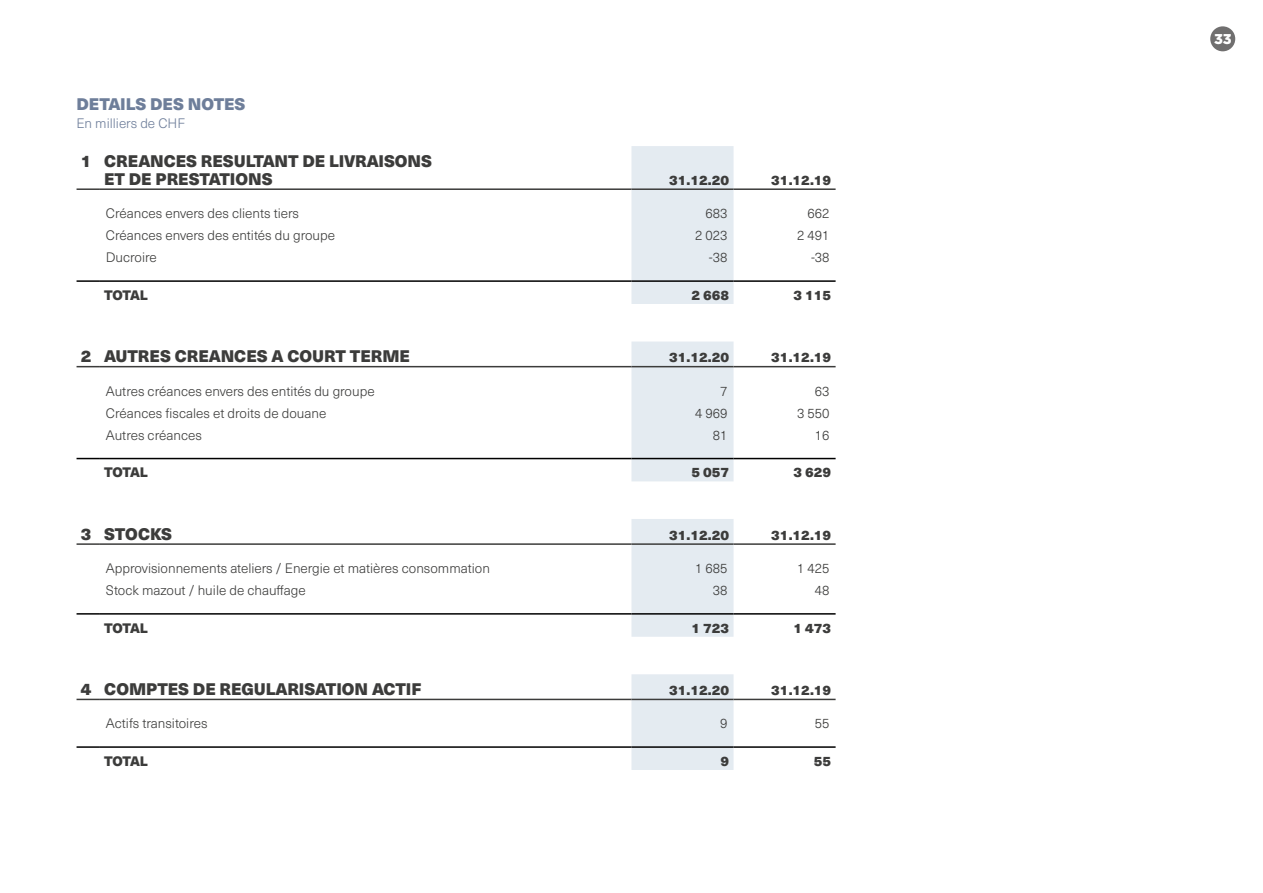
<style>
.page{position:relative;width:1263px;height:893px;background:#fff}
.page>*{position:absolute;margin:0;border:0;box-sizing:border-box;transform-origin:0 0}
.t1{font:900 16.5px/18px "Neue Haas Unica";color:#3c3c3b}
.t2{font:900 16.5px "Neue Haas Unica";color:#6e7e9a}
.t3{font:900 14.25px "Gotham";color:#fff}
.t4{font:300 13.5px "Neue Haas Unica";color:#3c3c3b}
.t5{font:900 13.5px "Neue Haas Unica";color:#3c3c3b}
.t6{font:300 13.5px "Neue Haas Unica";color:#6e7e9a}
</style>
<div class="page">
<div style="left:631px;top:146px;width:102px;height:158px;background:#e4ebf1"></div>
<hr style="left:100px;top:188px;width:531px;height:2px;background:#3c3c3b">
<hr style="left:631px;top:188px;width:102px;height:2px;background:#3c3c3b">
<hr style="left:733px;top:188px;width:103px;height:2px;background:#3c3c3b">
<hr style="left:77px;top:188px;width:23px;height:2px;background:#3c3c3b">
<hr style="left:77px;top:280px;width:23px;height:2px;background:#000">
<hr style="left:100px;top:280px;width:531px;height:2px;background:#000">
<hr style="left:631px;top:280px;width:102px;height:2px;background:#000">
<hr style="left:733px;top:280px;width:103px;height:2px;background:#000">
<div style="left:631px;top:341px;width:102px;height:140px;background:#e4ebf1"></div>
<hr style="left:100px;top:366px;width:531px;height:1px;background:#3c3c3b">
<hr style="left:631px;top:366px;width:102px;height:1px;background:#3c3c3b">
<hr style="left:733px;top:366px;width:103px;height:1px;background:#3c3c3b">
<svg style="left:77px;top:366px;width:23px;height:1px"></svg>
<svg style="left:77px;top:458px;width:23px;height:1px"></svg>
<hr style="left:100px;top:458px;width:531px;height:1px;background:#000">
<hr style="left:631px;top:458px;width:102px;height:1px;background:#000">
<hr style="left:733px;top:458px;width:103px;height:1px;background:#000">
<div style="left:631px;top:519px;width:102px;height:118px;background:#e4ebf1"></div>
<hr style="left:100px;top:543px;width:531px;height:2px;background:#3c3c3b">
<hr style="left:631px;top:543px;width:102px;height:2px;background:#3c3c3b">
<hr style="left:733px;top:543px;width:103px;height:2px;background:#3c3c3b">
<hr style="left:77px;top:543px;width:23px;height:2px;background:#3c3c3b">
<hr style="left:77px;top:613px;width:23px;height:2px;background:#000">
<hr style="left:100px;top:613px;width:531px;height:2px;background:#000">
<hr style="left:631px;top:613px;width:102px;height:2px;background:#000">
<hr style="left:733px;top:613px;width:103px;height:2px;background:#000">
<div style="left:631px;top:674px;width:102px;height:96px;background:#e4ebf1"></div>
<hr style="left:100px;top:699px;width:531px;height:1px;background:#3c3c3b">
<hr style="left:631px;top:699px;width:102px;height:1px;background:#3c3c3b">
<hr style="left:733px;top:699px;width:103px;height:1px;background:#3c3c3b">
<svg style="left:77px;top:699px;width:23px;height:1px"></svg>
<hr style="left:77px;top:746px;width:23px;height:2px;background:#000">
<hr style="left:100px;top:746px;width:531px;height:2px;background:#000">
<hr style="left:631px;top:746px;width:102px;height:2px;background:#000">
<hr style="left:733px;top:746px;width:103px;height:2px;background:#000">
<div style="left:1210px;top:26px;width:25px;height:25px;background:#706f6f;border-radius:50%"></div>
<p class="t2" style="left:77px;top:91px;width:170px">DETAILS DES NOTES</p>
<p class="t6" style="left:77px;top:114px;width:110px">En milliers de CHF</p>
<p class="t1" style="left:104px;top:151px;width:329px;text-indent:-23px">1 CREANCES RESULTANT DE LIVRAISONS<br>ET DE PRESTATIONS</p>
<p class="t5" style="left:669px;top:169px;width:62px">31.12.20</p>
<p class="t5" style="left:771px;top:169px;width:62px">31.12.19</p>
<p class="t4" style="left:106px;top:203px;width:195px">Créances envers des clients tiers</p>
<p class="t4" style="left:705px;top:203px;width:24px">683</p>
<p class="t4" style="left:807px;top:203px;width:24px">662</p>
<p class="t4" style="left:106px;top:226px;width:231px">Créances envers des entités du groupe</p>
<p class="t4" style="left:695px;top:226px;width:34px">2 023</p>
<p class="t4" style="left:797px;top:226px;width:34px">2 491</p>
<p class="t4" style="left:106px;top:248px;width:52px">Ducroire</p>
<p class="t4" style="left:709px;top:248px;width:20px">-38</p>
<p class="t4" style="left:811px;top:248px;width:20px">-38</p>
<p class="t5" style="left:104px;top:284px;width:45px">TOTAL</p>
<p class="t5" style="left:691px;top:284px;width:39px">2 668</p>
<p class="t5" style="left:793px;top:284px;width:39px">3 115</p>
<p class="t1" style="left:81px;top:346px;width:331px">2 AUTRES CREANCES A COURT TERME</p>
<p class="t5" style="left:669px;top:347px;width:62px">31.12.20</p>
<p class="t5" style="left:771px;top:347px;width:62px">31.12.19</p>
<p class="t4" style="left:106px;top:381px;width:270px">Autres créances envers des entités du groupe</p>
<p class="t4" style="left:720px;top:381px;width:9px">7</p>
<p class="t4" style="left:815px;top:381px;width:16px">63</p>
<p class="t4" style="left:106px;top:403px;width:222px">Créances fiscales et droits de douane</p>
<p class="t4" style="left:695px;top:403px;width:34px">4 969</p>
<p class="t4" style="left:797px;top:403px;width:34px">3 550</p>
<p class="t4" style="left:106px;top:425px;width:98px">Autres créances</p>
<p class="t4" style="left:713px;top:425px;width:16px">81</p>
<p class="t4" style="left:815px;top:425px;width:16px">16</p>
<p class="t5" style="left:104px;top:462px;width:45px">TOTAL</p>
<p class="t5" style="left:691px;top:462px;width:39px">5 057</p>
<p class="t5" style="left:793px;top:462px;width:39px">3 629</p>
<p class="t1" style="left:81px;top:524px;width:93px">3 STOCKS</p>
<p class="t5" style="left:669px;top:524px;width:62px">31.12.20</p>
<p class="t5" style="left:771px;top:524px;width:62px">31.12.19</p>
<p class="t4" style="left:106px;top:558px;width:385px">Approvisionnements ateliers / Energie et matières consommation</p>
<p class="t4" style="left:695px;top:558px;width:34px">1 685</p>
<p class="t4" style="left:797px;top:558px;width:34px">1 425</p>
<p class="t4" style="left:106px;top:580px;width:201px">Stock mazout / huile de chauffage</p>
<p class="t4" style="left:713px;top:580px;width:16px">38</p>
<p class="t4" style="left:815px;top:580px;width:16px">48</p>
<p class="t5" style="left:104px;top:617px;width:45px">TOTAL</p>
<p class="t5" style="left:691px;top:617px;width:39px">1 723</p>
<p class="t5" style="left:793px;top:617px;width:39px">1 473</p>
<p class="t1" style="left:81px;top:679px;width:342px">4 COMPTES DE REGULARISATION ACTIF</p>
<p class="t5" style="left:669px;top:680px;width:62px">31.12.20</p>
<p class="t5" style="left:771px;top:680px;width:62px">31.12.19</p>
<p class="t4" style="left:106px;top:714px;width:103px">Actifs transitoires</p>
<p class="t4" style="left:720px;top:714px;width:9px">9</p>
<p class="t4" style="left:815px;top:714px;width:16px">55</p>
<p class="t5" style="left:104px;top:750px;width:45px">TOTAL</p>
<p class="t5" style="left:720px;top:750px;width:10px">9</p>
<p class="t5" style="left:814px;top:750px;width:19px">55</p>
<p class="t3" style="left:1214px;top:30px;width:19px">33</p>
</div>
